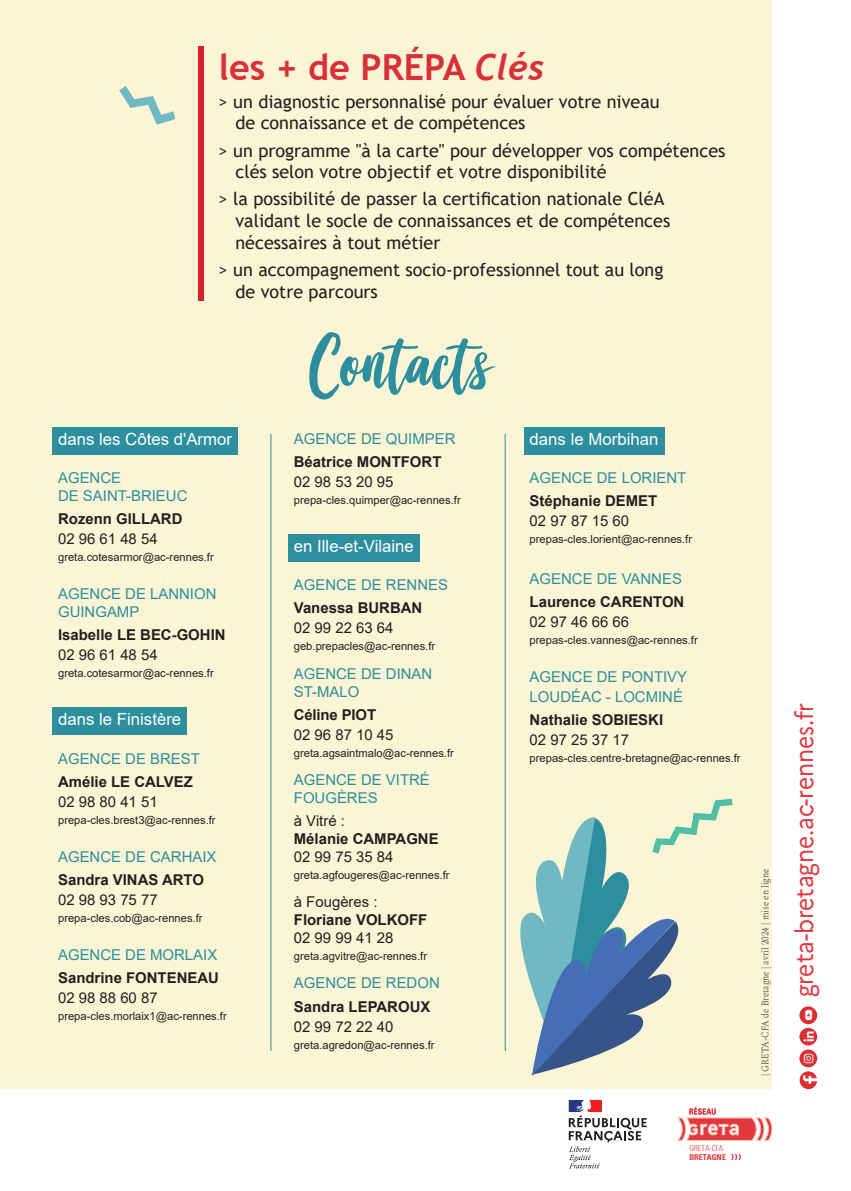
<style>
.page{position:relative;width:851px;height:1191px;background:#fff}
.page>*{position:absolute;margin:0;border:0;box-sizing:border-box;transform-origin:0 0}
.t1{font:79.2px "Good Vibes";color:#2d8f9d}
.t2{font:700 36px "Trebuchet MS";color:#d92f39}
.t3{font:25.2px "Marianne";color:#e1373d;scale:.9 1}
.t4{font:18px/21.6px "Trebuchet MS";color:#231f20}
.t5{font:16.8px "Arial";color:#fff}
.t6{font:15px/17.8px "Arial";color:#2d8f9d}
.t7{font:700 15px/17.8px "Arial";color:#231f20}
.t8{font:15px "Arial";color:#231f20}
.t9{font:11.2px "Arial";color:#231f20}
.t10{font:300 10px "Spectral";color:#231f20;scale:.9 1}
.t11{font:300 condensed 8px "Univers";color:#e1373d}
.t12{font:700 condensed 8px "Univers";color:#e1373d}
.s1{font-family:"Trebuchet";font-style:italic}
.s2{font-weight:400}
</style>
<div class="page">
<div style="left:0;top:0;width:771px;height:1089px;background:#fbf4d5"></div>
<svg style="left:677px;top:1106px;width:95px;height:35px"></svg>
<svg style="left:568px;top:1100px;width:78px;height:68px"></svg>
<svg style="left:731px;top:1154px;width:9px;height:5px"></svg>
<div style="left:198px;top:46px;width:6px;height:254px;background:#d2232f"></div>
<svg style="left:119px;top:86px;width:56px;height:39px"></svg>
<div style="left:52px;top:427px;width:186px;height:27px;background:#2d8f9d"></div>
<div style="left:52px;top:707px;width:135px;height:27px;background:#2d8f9d"></div>
<div style="left:288px;top:534px;width:131px;height:27px;background:#2d8f9d"></div>
<div style="left:524px;top:427px;width:140px;height:27px;background:#2d8f9d"></div>
<img style="left:799px;top:1071px;width:18px;height:18px;border-radius:9px">
<img style="left:799px;top:1049px;width:18px;height:18px;border-radius:9px">
<img style="left:799px;top:1006px;width:18px;height:18px;border-radius:9px">
<img style="left:799px;top:1027px;width:18px;height:18px;border-radius:9px">
<hr style="left:270px;top:434px;width:1px;height:617px;background:#2d8f9d">
<hr style="left:504px;top:434px;width:1px;height:617px;background:#2d8f9d">
<svg style="left:520px;top:798px;width:212px;height:277px"></svg>
<p class="t2" style="left:218px;top:45px;width:327px">les + de PRÉPA <span class="s1">Clés</span></p>
<p class="t4" style="left:235px;top:90px;width:425px;text-indent:-17px">&gt; un diagnostic personnalisé pour évaluer votre niveau de connaissance et de compétences</p>
<p class="t4" style="left:235px;top:139px;width:491px;text-indent:-17px">&gt; un programme "à la carte" pour développer vos compétences clés selon votre objectif et votre disponibilité</p>
<p class="t4" style="left:235px;top:188px;width:436px;text-indent:-17px">&gt; la possibilité de passer la certification nationale CléA validant le socle de connaissances et de compétences nécessaires à tout métier</p>
<p class="t4" style="left:235px;top:259px;width:429px;text-indent:-17px">&gt; un accompagnement socio-professionnel tout au long de votre parcours</p>
<p class="t1" style="left:311px;top:325px;width:182px">Contacts</p>
<p class="t5" style="left:58px;top:427px;width:175px">dans les Côtes d'Armor</p>
<p class="t6" style="left:58px;top:469px;width:64px">AGENCE</p>
<p class="t6" style="left:58px;top:487px;width:131px">DE SAINT-BRIEUC</p>
<p class="t7" style="left:58px;top:510px;width:126px">Rozenn GILLARD</p>
<p class="t8" style="left:58px;top:529px;width:101px">02 96 61 48 54</p>
<p class="t9" style="left:58px;top:549px;width:157px">greta.cotesarmor@ac-rennes.fr</p>
<p class="t6" style="left:58px;top:585px;width:160px">AGENCE DE LANNION<br>GUINGAMP</p>
<p class="t7" style="left:58px;top:626px;width:169px">Isabelle LE BEC-GOHIN</p>
<p class="t8" style="left:58px;top:645px;width:101px">02 96 61 48 54</p>
<p class="t9" style="left:58px;top:665px;width:157px">greta.cotesarmor@ac-rennes.fr</p>
<p class="t5" style="left:58px;top:708px;width:125px">dans le Finistère</p>
<p class="t6" style="left:58px;top:749px;width:143px">AGENCE DE BREST</p>
<p class="t7" style="left:58px;top:772px;width:136px">Amélie LE CALVEZ</p>
<p class="t8" style="left:58px;top:791px;width:101px">02 98 80 41 51</p>
<p class="t9" style="left:58px;top:812px;width:159px">prepa-cles.brest3@ac-rennes.fr</p>
<p class="t6" style="left:58px;top:847px;width:160px">AGENCE DE CARHAIX</p>
<p class="t7" style="left:58px;top:871px;width:147px">Sandra VINAS ARTO</p>
<p class="t8" style="left:58px;top:889px;width:101px">02 98 93 75 77</p>
<p class="t9" style="left:58px;top:910px;width:146px">prepa-cles.cob@ac-rennes.fr</p>
<p class="t6" style="left:58px;top:945px;width:161px">AGENCE DE MORLAIX</p>
<p class="t7" style="left:58px;top:969px;width:162px">Sandrine FONTENEAU</p>
<p class="t8" style="left:58px;top:987px;width:101px">02 98 88 60 87</p>
<p class="t9" style="left:58px;top:1008px;width:170px">prepa-cles.morlaix1@ac-rennes.fr</p>
<p class="t6" style="left:294px;top:429px;width:163px">AGENCE DE QUIMPER</p>
<p class="t7" style="left:294px;top:453px;width:149px">Béatrice MONTFORT</p>
<p class="t8" style="left:294px;top:471px;width:101px">02 98 53 20 95</p>
<p class="t9" style="left:294px;top:492px;width:168px">prepa-cles.quimper@ac-rennes.fr</p>
<p class="t5" style="left:294px;top:534px;width:121px">en Ille-et-Vilaine</p>
<p class="t6" style="left:294px;top:576px;width:156px">AGENCE DE RENNES</p>
<p class="t7" style="left:294px;top:599px;width:130px">Vanessa BURBAN</p>
<p class="t8" style="left:294px;top:618px;width:101px">02 99 22 63 64</p>
<p class="t9" style="left:294px;top:638px;width:143px">geb.prepacles@ac-rennes.fr</p>
<p class="t6" style="left:294px;top:664px;width:140px">AGENCE DE DINAN<br>ST-MALO</p>
<p class="t7" style="left:294px;top:706px;width:84px">Céline PIOT</p>
<p class="t8" style="left:294px;top:724px;width:101px">02 96 87 10 45</p>
<p class="t9" style="left:294px;top:745px;width:161px">greta.agsaintmalo@ac-rennes.fr</p>
<p class="t6" style="left:294px;top:771px;width:137px">AGENCE DE VITRÉ<br>FOUGÈRES</p>
<p class="t8" style="left:294px;top:810px;width:53px">à Vitré :</p>
<p class="t7" style="left:294px;top:830px;width:146px">Mélanie CAMPAGNE</p>
<p class="t8" style="left:294px;top:846px;width:101px">02 99 75 35 84</p>
<p class="t9" style="left:294px;top:867px;width:157px">greta.agfougeres@ac-rennes.fr</p>
<p class="t7" style="left:294px;top:893px;width:135px"><span class="s2">à Fougères :<br></span>Floriane VOLKOFF</p>
<p class="t8" style="left:294px;top:927px;width:101px">02 99 99 41 28</p>
<p class="t9" style="left:294px;top:948px;width:135px">greta.agvitre@ac-rennes.fr</p>
<p class="t6" style="left:294px;top:974px;width:147px">AGENCE DE REDON</p>
<p class="t7" style="left:294px;top:997px;width:138px">Sandra LEPAROUX</p>
<p class="t8" style="left:294px;top:1016px;width:101px">02 99 72 22 40</p>
<p class="t9" style="left:294px;top:1037px;width:142px">greta.agredon@ac-rennes.fr</p>
<p class="t5" style="left:529px;top:427px;width:130px">dans le Morbihan</p>
<p class="t6" style="left:529px;top:469px;width:158px">AGENCE DE LORIENT</p>
<p class="t7" style="left:529px;top:492px;width:129px">Stéphanie DEMET</p>
<p class="t8" style="left:529px;top:511px;width:101px">02 97 87 15 60</p>
<p class="t9" style="left:529px;top:531px;width:164px">prepas-cles.lorient@ac-rennes.fr</p>
<p class="t6" style="left:529px;top:569px;width:154px">AGENCE DE VANNES</p>
<p class="t7" style="left:529px;top:592px;width:156px">Laurence CARENTON</p>
<p class="t8" style="left:529px;top:611px;width:101px">02 97 46 66 66</p>
<p class="t9" style="left:529px;top:632px;width:169px">prepas-cles.vannes@ac-rennes.fr</p>
<p class="t6" style="left:529px;top:666px;width:159px;line-height:20.2px">AGENCE DE PONTIVY<br>LOUDÉAC - LOCMINÉ</p>
<p class="t7" style="left:529px;top:711px;width:135px">Nathalie SOBIESKI</p>
<p class="t8" style="left:529px;top:729px;width:101px">02 97 25 37 17</p>
<p class="t9" style="left:529px;top:750px;width:212px">prepas-cles.centre-bretagne@ac-rennes.fr</p>
<p class="t10" style="left:757px;top:1076px;width:232px;rotate:-90deg">| GRETA-CFA de Bretagne | avril 2024 | mise en ligne</p>
<p class="t3" style="left:788px;top:997px;width:329px;rotate:-90deg">greta-bretagne.ac-rennes.fr</p>
<p class="t11" style="left:689px;top:1143px;width:35px">GRETA-CFA</p>
<p class="t12" style="left:689px;top:1152px;width:38px">BRETAGNE</p>
</div>
